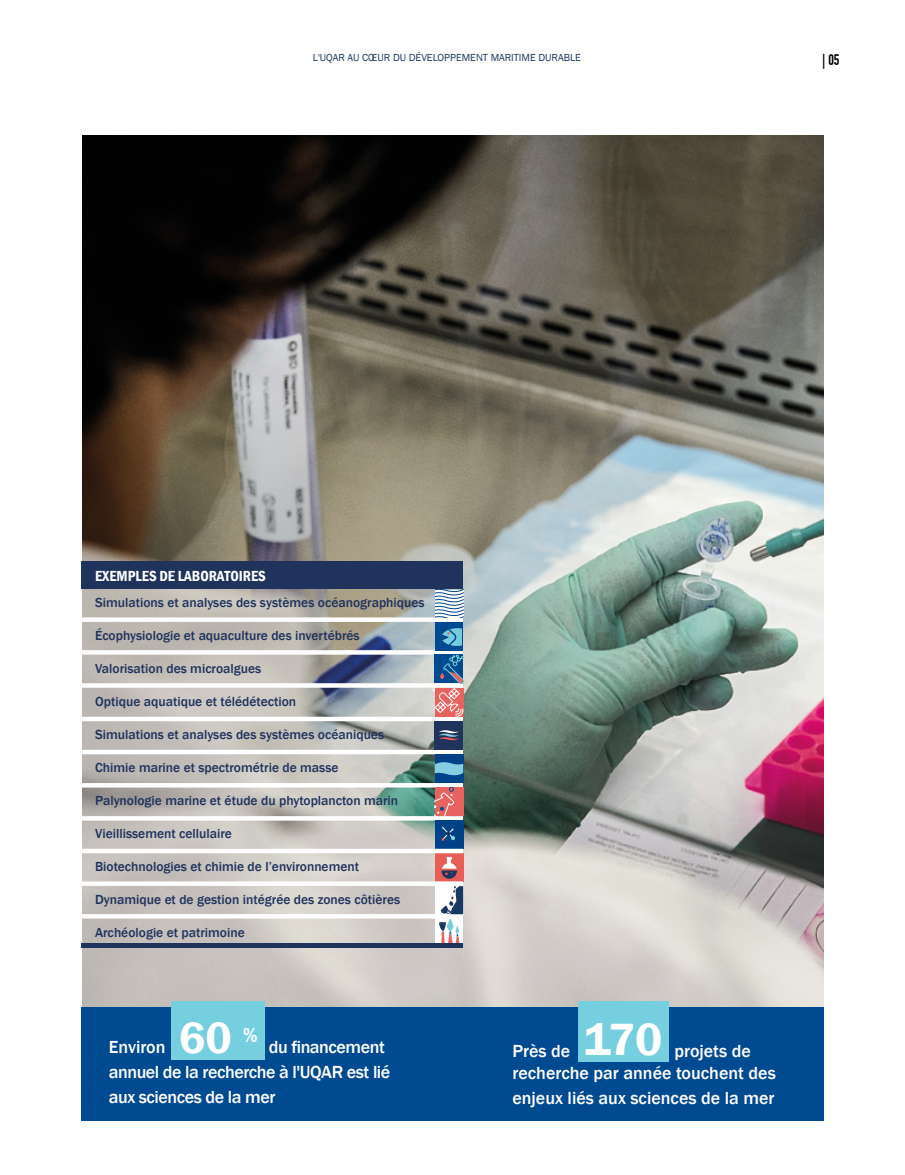
<style>
.page{position:relative;width:905px;height:1175px;background:#fff}
.page>*{position:absolute;margin:0;border:0;box-sizing:border-box;transform-origin:0 0}
.t1{font:600 46.5px "Franklin Gothic";color:#fff}
.t2{font:600 45px "Franklin Gothic";color:#fff}
.t3{font:500 18px/22.4px "Franklin Gothic";color:#fff}
.t4{font:500 18px/25.3px "Franklin Gothic";letter-spacing:-.025em;color:#fff}
.t5{font:600 condensed 15px "Franklin Gothic";color:#fff}
.t6{font:700 15px "DIN Condensed";color:#000}
.t7{font:500 13.5px "Franklin Gothic";color:#20335d}
.t8{font:10.5px "Franklin Gothic";color:#1a3861}
</style>
<div class="page">
<img style="left:83px;top:135px;width:741px;height:872px">
<div style="left:81px;top:1007px;width:743px;height:113px;background:#004a91"></div>
<div style="left:171px;top:1001px;width:94px;height:59px;background:#75cfde"></div>
<div style="left:578px;top:1001px;width:90px;height:60px;background:#75cfde"></div>
<div style="left:435px;top:918px;width:28px;height:28px;background:#fff"></div>
<div style="left:81px;top:943px;width:382px;height:5px;background:#20335d"></div>
<div style="left:81px;top:561px;width:382px;height:28px;background:#20335d"></div>
<div style="left:81px;top:617px;width:382px;height:5px;background:#fff"></div>
<svg style="left:82px;top:650px;width:381px;height:4px"></svg>
<svg style="left:82px;top:683px;width:352px;height:4px"></svg>
<div style="left:81px;top:716px;width:382px;height:5px;background:#fff"></div>
<div style="left:81px;top:749px;width:382px;height:5px;background:#fff"></div>
<hr style="left:81px;top:783px;width:382px;height:4px;background:#fff">
<hr style="left:81px;top:816px;width:382px;height:4px;background:#fff">
<div style="left:434px;top:721px;width:29px;height:28px;background:#20335d"></div>
<svg style="left:439px;top:730px;width:19px;height:10px"></svg>
<div style="left:435px;top:853px;width:28px;height:29px;background:#e65e57"></div>
<svg style="left:441px;top:857px;width:16px;height:21px"></svg>
<div style="left:435px;top:820px;width:28px;height:28px;background:#004288"></div>
<svg style="left:441px;top:826px;width:14px;height:14px"></svg>
<svg style="left:435px;top:589px;width:28px;height:28px"></svg>
<div style="left:434px;top:754px;width:29px;height:29px;background:#004288"></div>
<svg style="left:434px;top:762px;width:29px;height:14px"></svg>
<div style="left:81px;top:848px;width:382px;height:5px;background:#fff"></div>
<div style="left:81px;top:881px;width:382px;height:5px;background:#fff"></div>
<hr style="left:81px;top:914px;width:382px;height:4px;background:#fff">
<div style="left:434px;top:787px;width:29px;height:29px;background:#e8635e"></div>
<svg style="left:434px;top:787px;width:20px;height:29px"></svg>
<div style="left:435px;top:622px;width:28px;height:28px;background:#004a8f"></div>
<svg style="left:442px;top:628px;width:20px;height:18px"></svg>
<svg style="left:434px;top:654px;width:30px;height:63px"></svg>
<div style="left:435px;top:886px;width:28px;height:28px;background:#fff"></div>
<svg style="left:439px;top:886px;width:24px;height:57px"></svg>
<p class="t8" style="left:313px;top:51px;width:269px">L'UQAR AU COEUR DU DÉVELOPPEMENT MARITIME DURABLE</p>
<p class="t6" style="left:822px;top:51px;width:19px">| 05</p>
<p class="t5" style="left:95px;top:565px;width:172px">EXEMPLES DE LABORATOIRES</p>
<p class="t7" style="left:95px;top:594px;width:331px">Simulations et analyses des systèmes océanographiques</p>
<p class="t7" style="left:95px;top:627px;width:266px">Écophysiologie et aquaculture des invertébrés</p>
<p class="t7" style="left:95px;top:660px;width:168px">Valorisation des microalgues</p>
<p class="t7" style="left:95px;top:693px;width:203px">Optique aquatique et télédétection</p>
<p class="t7" style="left:95px;top:726px;width:290px">Simulations et analyses des systèmes océaniques</p>
<p class="t7" style="left:95px;top:759px;width:245px">Chimie marine et spectrométrie de masse</p>
<p class="t7" style="left:95px;top:792px;width:305px">Palynologie marine et étude du phytoplancton marin</p>
<p class="t7" style="left:95px;top:825px;width:138px">Vieillissement cellulaire</p>
<p class="t7" style="left:95px;top:858px;width:265px">Biotechnologies et chimie de l’environnement</p>
<p class="t7" style="left:95px;top:891px;width:307px">Dynamique et de gestion intégrée des zones côtières</p>
<p class="t7" style="left:95px;top:924px;width:151px">Archéologie et patrimoine</p>
<h2 class="t2" style="left:179px;top:1009px;width:80px">60 <sup>%</sup></h2>
<h1 class="t1" style="left:583px;top:1011px;width:80px">170</h1>
<h3 class="t4" style="left:109px;top:1034px;width:283px;text-indent:160px">du financement annuel de la recherche à l'UQAR est lié aux sciences de la mer</h3>
<h3 class="t3" style="left:512px;top:1039px;width:59px">Près de</h3>
<h3 class="t3" style="left:109px;top:1035px;width:58px">Environ</h3>
<h3 class="t3" style="left:512px;top:1039px;width:265px;text-indent:162px">projets de recherche par année touchent des</h3>
<h3 class="t3" style="left:512px;top:1087px;width:264px">enjeux liés aux sciences de la mer</h3>
</div>
